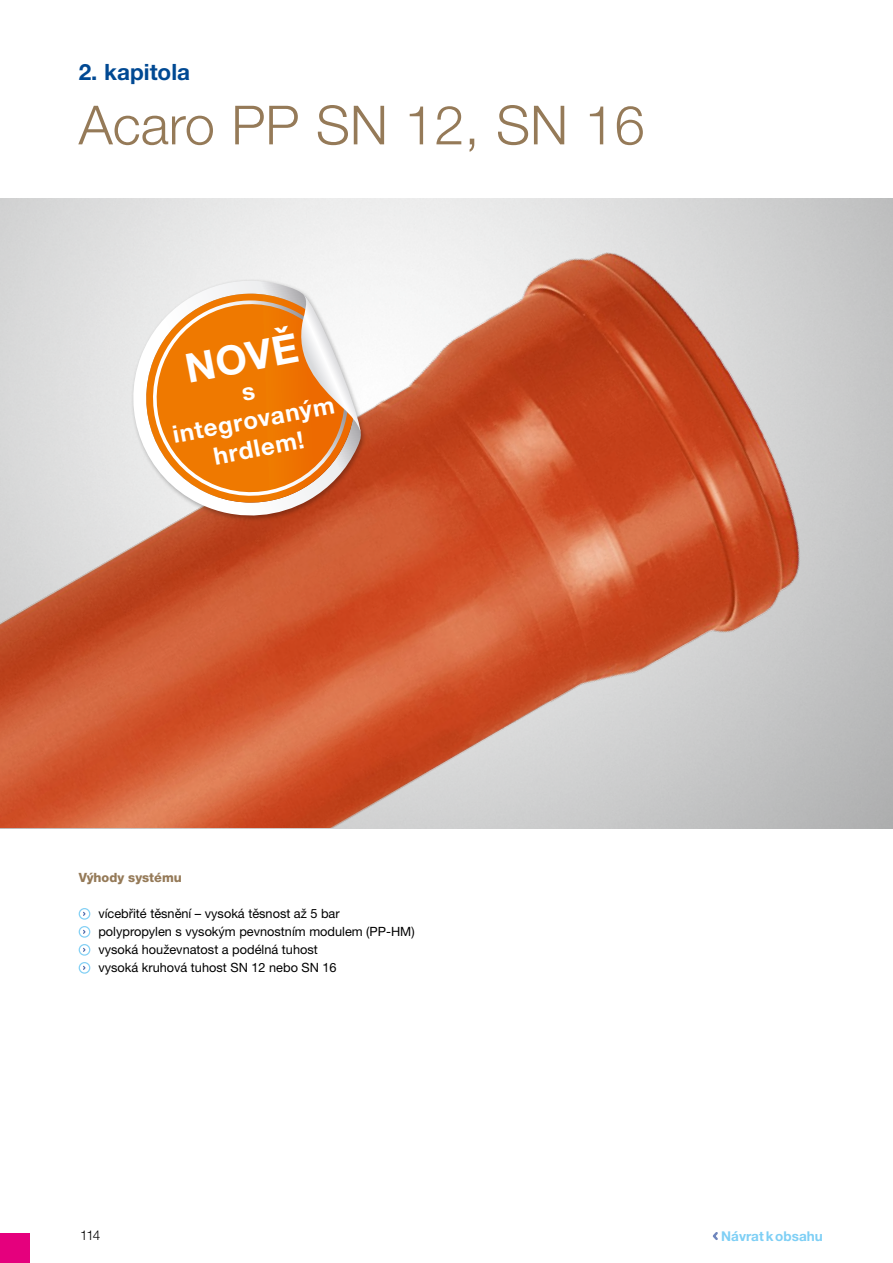
<style>
.page{position:relative;width:893px;height:1263px;background:#fff}
.page>*{position:absolute;margin:0;border:0;box-sizing:border-box;transform-origin:0 0}
.t1{font:300 54px "Helvetica Neue LT Pro";color:#957a58}
.t2{font:700 40.35px "Helvetica Neue LT Pro";color:#fff}
.t3{font:700 24px/28.5px "Helvetica Neue LT Pro";color:#fff;text-align:center}
.t4{font:700 22.5px "Helvetica Neue LT Pro";color:#004993}
.t5{font:700 13.5px "Helvetica Neue CE";color:#7ecff5}
.t6{font:300 13.5px "Helvetica Neue LT Pro";color:#000}
.t7{font:12.75px/18px "Helvetica Neue CE";color:#000}
.t8{font:800 12.75px "Helvetica Neue LT Pro";color:#957a58}
</style>
<div class="page">
<div style="left:79px;top:908px;width:11px;height:12px;border:1px solid #85d1f5;border-radius:50%"></div>
<div style="left:79px;top:926px;width:11px;height:12px;border:1px solid #85d1f5;border-radius:50%"></div>
<div style="left:79px;top:944px;width:11px;height:12px;border:1px solid #85d1f5;border-radius:50%"></div>
<div style="left:79px;top:962px;width:11px;height:12px;border:1px solid #85d1f5;border-radius:50%"></div>
<div style="left:0;top:1233px;width:30px;height:30px;background:#e5007d"></div>
<img style="left:0;top:237px;width:821px;height:591px">
<div style="left:130px;top:277px;width:237px;height:245px;background:#000;opacity:.3"></div>
<svg style="left:119px;top:280px;width:243px;height:241px"></svg>
<svg style="left:134px;top:294px;width:220px;height:222px"></svg>
<svg style="left:140px;top:292px;width:208px;height:217px;background:#ed9641"></svg>
<svg style="left:295px;top:294px;width:66px;height:139px"></svg>
<svg style="left:712px;top:1232px;width:6px;height:8px"></svg>
<h3 class="t4" style="left:79px;top:58px;width:113px">2. kapitola</h3>
<h1 class="t1" style="left:79px;top:92px;width:567px">Acaro PP SN 12, SN 16</h1>
<h2 class="t2" style="left:181px;top:344px;width:116px;rotate:-11deg">NOVĚ</h2>
<h3 class="t3" style="left:165px;top:393px;width:166px;rotate:-11deg">s integrovaným hrdlem!</h3>
<p class="t8" style="left:79px;top:870px;width:105px">Výhody systému</p>
<p class="t7" style="left:98px;top:904px;width:318px">vícebřité těsnění – vysoká těsnost až 5 bar polypropylen s vysokým pevnostním modulem (PP-HM) vysoká houževnatost a podélná tuhost<br>vysoká kruhová tuhost SN 12 nebo SN 16</p>
<p class="t6" style="left:80px;top:1227px;width:22px">114</p>
<p class="t5" style="left:721px;top:1227px;width:103px">Návrat kobsahu</p>
</div>
